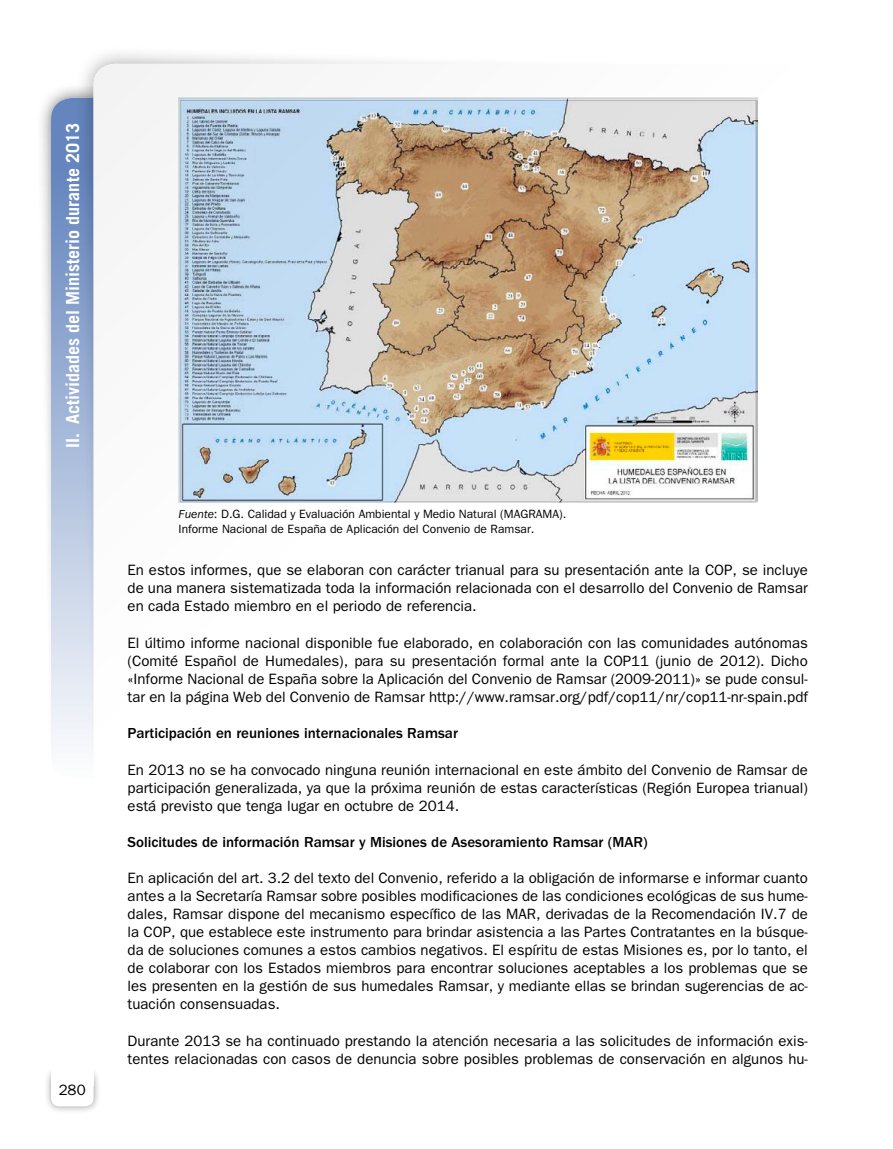
<style>
.page{position:relative;width:893px;height:1149px;background:#fff}
.page>*{position:absolute;margin:0;border:0;box-sizing:border-box;transform-origin:0 0}
.t1{font:700 18px "Trade Gothic";color:#fff}
.t2{font:15px/18px "Franklin Gothic";color:#000;text-align:justify}
.t3{font:500 15px "Franklin Gothic";color:#000}
.t4{font:12px/15.3px "Franklin Gothic";color:#000}
.s1{font-style:italic}
</style>
<div class="page">
<div style="left:36px;top:82px;width:116px;height:691px;background:#000;opacity:.6"></div>
<div style="left:51px;top:98px;width:85px;height:680px;background:linear-gradient(to bottom,#5579b8,#fbfcfd);border-radius:21px"></div>
<div style="left:74px;top:45px;width:669px;height:923px;background:#000;opacity:.4"></div>
<div style="left:94px;top:64px;width:714px;height:969px;background:#fff;border-radius:21px"></div>
<div style="left:43px;top:1064px;width:58px;height:49px;background:#000;opacity:.4"></div>
<div style="left:51px;top:1071px;width:43px;height:35px;background:#fff;border-radius:9px"></div>
<div style="left:51px;top:1063px;width:43px;height:21px;background:#fff"></div>
<img style="left:178px;top:98px;width:579px;height:404px">
<p class="t1" style="left:62px;top:447px;width:326px;rotate:-90deg">II. Actividades del Ministerio durante 2013</p>
<p class="t2" style="left:59px;top:1080px;width:29px">280</p>
<p class="t4" style="left:179px;top:505px;width:389px"><span class="s1">Fuente</span>: D.G. Calidad y Evaluación Ambiental y Medio Natural (MAGRAMA).<br>Informe Nacional de España de Aplicación del Convenio de Ramsar.</p>
<p class="t2" style="left:128px;top:561px;width:682px">En estos informes, que se elaboran con carácter trianual para su presentación ante la COP, se incluye de una manera sistematizada toda la información relacionada con el desarrollo del Convenio de Ramsar en cada Estado miembro en el periodo de referencia.</p>
<p class="t2" style="left:128px;top:633px;width:682px">El último informe nacional disponible fue elaborado, en colaboración con las comunidades autónomas (Comité Español de Humedales), para su presentación formal ante la COP11 (junio de 2012). Dicho «Informe Nacional de España sobre la Aplicación del Convenio de Ramsar (2009-2011)» se pude consul&shy;tar en la página Web del Convenio de Ramsar http://www.ramsar.org/pdf/cop11/nr/cop11-nr-spain.pdf</p>
<p class="t3" style="left:128px;top:724px;width:332px">Participación en reuniones internacionales Ramsar</p>
<p class="t2" style="left:128px;top:760px;width:682px">En 2013 no se ha convocado ninguna reunión internacional en este ámbito del Convenio de Ramsar de participación generalizada, ya que la próxima reunión de estas características (Región Europea trianual) está previsto que tenga lugar en octubre de 2014.</p>
<p class="t3" style="left:128px;top:833px;width:522px">Solicitudes de información Ramsar y Misiones de Asesoramiento Ramsar (MAR)</p>
<p class="t2" style="left:128px;top:869px;width:682px">En aplicación del art. 3.2 del texto del Convenio, referido a la obligación de informarse e informar cuanto antes a la Secretaría Ramsar sobre posibles modificaciones de las condiciones ecológicas de sus hume&shy;dales, Ramsar dispone del mecanismo específico de las MAR, derivadas de la Recomendación IV.7 de la COP, que establece este instrumento para brindar asistencia a las Partes Contratantes en la búsque&shy;da de soluciones comunes a estos cambios negativos. El espíritu de estas Misiones es, por lo tanto, el de colaborar con los Estados miembros para encontrar soluciones aceptables a los problemas que se les presenten en la gestión de sus humedales Ramsar, y mediante ellas se brindan sugerencias de ac&shy;tuación consensuadas.</p>
<p class="t2" style="left:128px;top:1031px;width:682px">Durante 2013 se ha continuado prestando la atención necesaria a las solicitudes de información exis&shy;tentes relacionadas con casos de denuncia sobre posibles problemas de conservación en algunos hu-</p>
</div>
